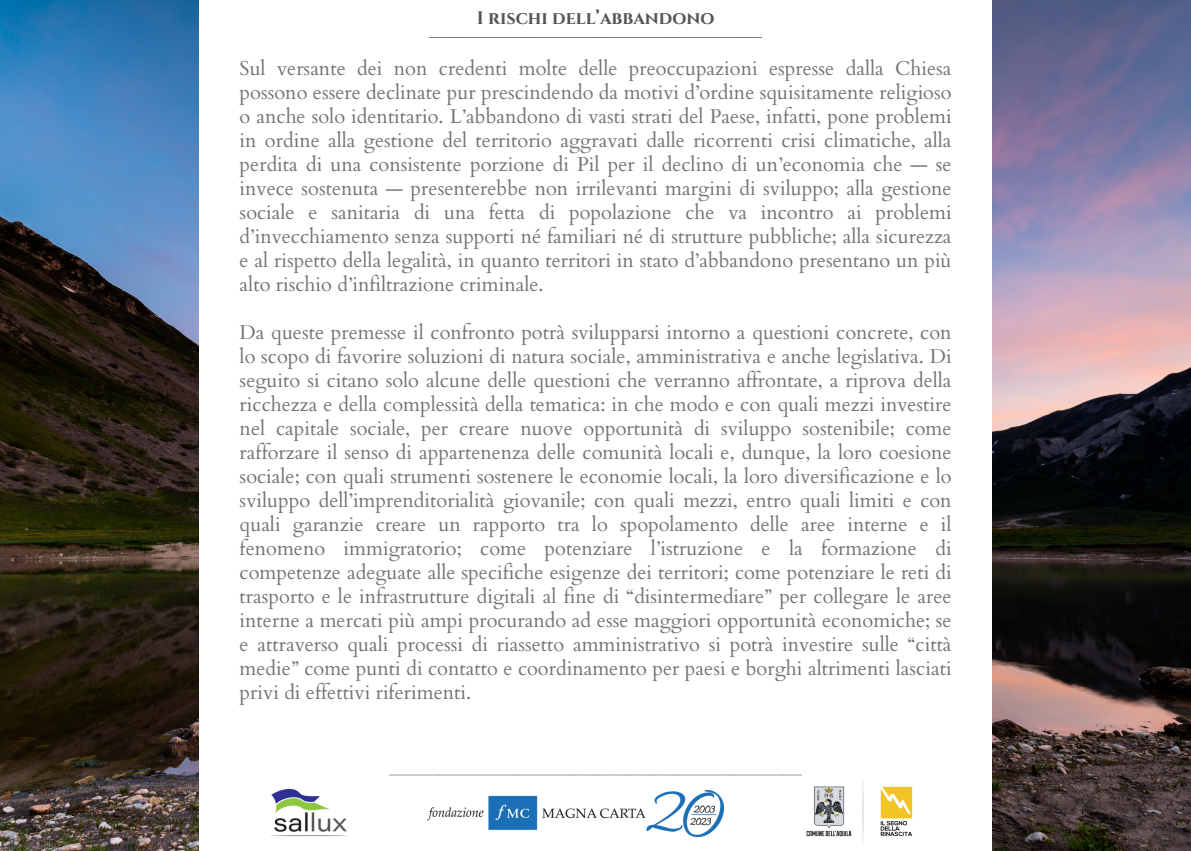
<style>
.page{position:relative;width:1191px;height:851px;background:#fff}
.page>*{position:absolute;margin:0;border:0;box-sizing:border-box;transform-origin:0 0}
.t1{font:20px/24px "Cardo";color:#737373;text-align:justify}
.t2{font:700 18px "Cinzel";color:#545454}
.t3{font:700 12.5px "Cinzel";color:#545454}
</style>
<div class="page">
<img style="left:0;top:0;width:1190px;height:850px">
<div style="left:199px;top:0;width:792px;height:850px;background:#fff"></div>
<img style="left:806px;top:780px;width:107px;height:64px">
<img style="left:270px;top:788px;width:78px;height:49px">
<img style="left:427px;top:790px;width:296px;height:46px">
<p class="t2" style="left:476px;top:6px;width:239px">I rischi dell’abbandono</p>
<p class="t2" style="left:429px;top:18px;width:334px">_____________________________________</p>
<p class="t1" style="left:240px;top:56px;width:713px">Sul versante dei non credenti molte delle preoccupazioni espresse dalla Chiesa possono essere declinate pur prescindendo da motivi d’ordine squisitamente religioso o anche solo identitario. L’abbandono di vasti strati del Paese, infatti, pone problemi in ordine alla gestione del territorio aggravati dalle ricorrenti crisi climatiche, alla perdita di una consistente porzione di Pil per il declino di un’economia che — se invece sostenuta — presenterebbe non irrilevanti margini di sviluppo; alla gestione sociale e sanitaria di una fetta di popolazione che va incontro ai problemi d’invecchiamento senza supporti né familiari né di strutture pubbliche; alla sicurezza e al rispetto della legalità, in quanto territori in stato d’abbandono presentano un più alto rischio d’infiltrazione criminale.</p>
<p class="t1" style="left:240px;top:320px;width:713px">Da queste premesse il confronto potrà svilupparsi intorno a questioni concrete, con lo scopo di favorire soluzioni di natura sociale, amministrativa e anche legislativa. Di seguito si citano solo alcune delle questioni che verranno affrontate, a riprova della ricchezza e della complessità della tematica: in che modo e con quali mezzi investire nel capitale sociale, per creare nuove opportunità di sviluppo sostenibile; come rafforzare il senso di appartenenza delle comunità locali e, dunque, la loro coesione sociale; con quali strumenti sostenere le economie locali, la loro diversificazione e lo sviluppo dell’imprenditorialità giovanile; con quali mezzi, entro quali limiti e con quali garanzie creare un rapporto tra lo spopolamento delle aree interne e il fenomeno immigratorio; come potenziare l’istruzione e la formazione di competenze adeguate alle specifiche esigenze dei territori; come potenziare le reti di trasporto e le infrastrutture digitali al fine di “disintermediare” per collegare le aree interne a mercati più ampi procurando ad esse maggiori opportunità economiche; se e attraverso quali processi di riassetto amministrativo si potrà investire sulle “città medie” come punti di contatto e coordinamento per paesi e borghi altrimenti lasciati privi di effettivi riferimenti.</p>
<p class="t3" style="left:389px;top:762px;width:414px">__________________________________________________________________</p>
</div>
